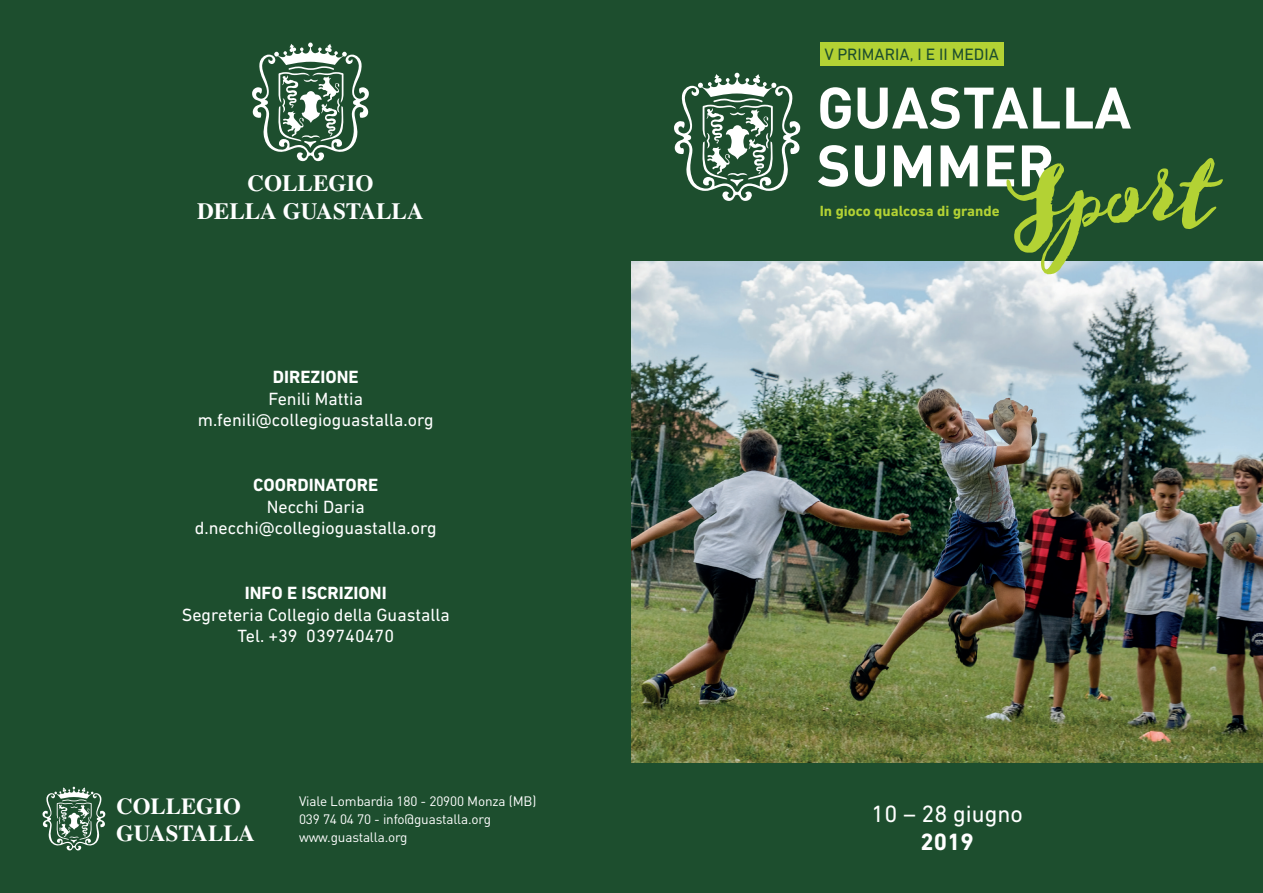
<style>
.page{position:relative;width:1263px;height:893px;background:#1d4e2e}
.page>*{position:absolute;margin:0;border:0;box-sizing:border-box;transform-origin:0 0}
.t1{font:140.25px "Alegance";color:#b3d234}
.t2{font:24px "DIN Next LT Pro";color:#fff}
.t3{font:700 24px "DIN Next LT Pro";color:#fff}
.t4{font:700 23.25px/27.9px "Times LT Std";color:#fff;text-align:center}
.t5{font:700 22.95px/27.5px "Times LT Std";color:#fff}
.t6{font:18px/21.6px "DIN Next LT Pro";color:#fff;text-align:center}
.t7{font:700 18px "DIN Next LT Pro";color:#fff}
.t8{font:16.8px "DIN Next LT Pro";color:#1d4e2e}
.t9{font:700 15px "DIN Next LT Pro";color:#b3d234}
.t10{font:13.5px/18px "DIN Pro";letter-spacing:-.01em;color:#fff}
</style>
<div class="page">
<img style="left:631px;top:262px;width:632px;height:500px">
<svg style="left:820px;top:87px;width:31px;height:42px"></svg>
<svg style="left:857px;top:87px;width:203px;height:42px"></svg>
<svg style="left:1066px;top:88px;width:65px;height:41px"></svg>
<svg style="left:818px;top:145px;width:30px;height:42px"></svg>
<svg style="left:855px;top:145px;width:30px;height:42px"></svg>
<svg style="left:894px;top:145px;width:37px;height:41px"></svg>
<svg style="left:940px;top:145px;width:38px;height:41px"></svg>
<svg style="left:987px;top:145px;width:27px;height:41px"></svg>
<svg style="left:1022px;top:145px;width:31px;height:41px"></svg>
<div style="left:820px;top:43px;width:183px;height:23px;background:#b3d234"></div>
<svg style="left:674px;top:73px;width:126px;height:128px"></svg>
<svg style="left:43px;top:787px;width:62px;height:64px"></svg>
<svg style="left:252px;top:43px;width:117px;height:119px"></svg>
<p class="t4" style="left:197px;top:168px;width:228px">COLLEGIO<br>DELLA GUASTALLA</p>
<p class="t7" style="left:273px;top:366px;width:87px">DIREZIONE</p>
<p class="t6" style="left:198px;top:387px;width:237px">Fenili Mattia m.fenili@collegioguastalla.org</p>
<p class="t7" style="left:253px;top:474px;width:127px">COORDINATORE</p>
<p class="t6" style="left:195px;top:495px;width:243px">Necchi Daria d.necchi@collegioguastalla.org</p>
<p class="t7" style="left:245px;top:582px;width:143px">INFO E ISCRIZIONI</p>
<p class="t6" style="left:182px;top:603px;width:270px">Segreteria Collegio della Guastalla<br>Tel. +39 039740470</p>
<p class="t5" style="left:116px;top:792px;width:140px">COLLEGIO<br>GUASTALLA</p>
<p class="t10" style="left:299px;top:791px;width:239px">Viale Lombardia 180 - 20900 Monza (MB)<br>039 74 04 70 - info@guastalla.org www.guastalla.org</p>
<p class="t8" style="left:824px;top:45px;width:176px">V PRIMARIA, I E II MEDIA</p>
<h1 class="t1" style="left:1007px;top:128px;width:206px">Sport</h1>
<p class="t9" style="left:820px;top:202px;width:181px">In gioco qualcosa di grande</p>
<h2 class="t2" style="left:871px;top:800px;width:153px">10 – 28 giugno</h2>
<h2 class="t3" style="left:920px;top:828px;width:55px">2019</h2>
</div>
